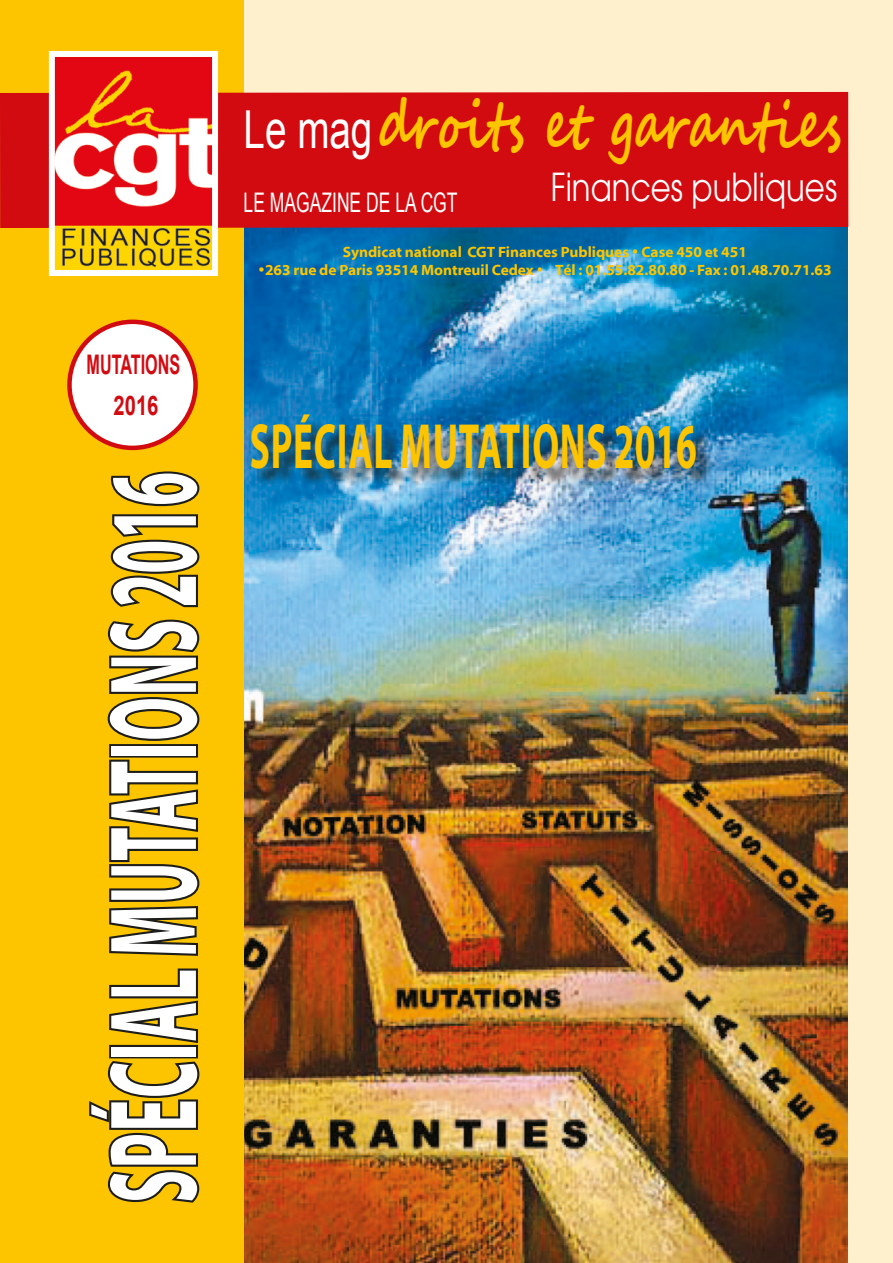
<style>
.page{position:relative;width:893px;height:1263px;background:#fff}
.page>*{position:absolute;margin:0;border:0;box-sizing:border-box;transform-origin:0 0}
.t1{font:700 125.55px "Myriad Pro";letter-spacing:.02em;color:#fff;scale:.49 1}
.t2{font:700 65.4px "Segoe Script";color:#fdc400;scale:.74 1}
.t3{font:700 64.35px "Myriad Pro";letter-spacing:.02em;color:#fdc400;scale:.58 1}
.t4{font:52.35px "Arial";color:#fff;scale:.74 1}
.t5{font:37.8px "Avant Garde";color:#fff;scale:.82 1}
.t6{font:27px "Arial";color:#fff;scale:.65 1}
.t7{font:700 27px "Arial";color:#d20b11;scale:.6 1}
.t8{font:700 27px "Arial";color:#d20b11;scale:.75 1}
.t9{font:700 15px "Myriad Web Pro";color:#fdc400}
</style>
<div class="page">
<div style="left:244px;top:0;width:649px;height:1263px;background:#fff0cd"></div>
<img style="left:244px;top:296px;width:603px;height:966px">
<div style="left:0;top:0;width:244px;height:1263px;background:#fdc400"></div>
<svg style="left:0;top:50px;width:849px;height:246px"></svg>
<img style="left:56px;top:58px;width:155px;height:211px">
<div style="left:49px;top:51px;width:169px;height:225px;border:6px solid #fff"></div>
<div style="left:69px;top:322px;width:127px;height:126px;background:#fff;border-radius:50%"></div>
<div style="left:67px;top:320px;width:131px;height:130px;border:4px solid #d20b11;border-radius:50%"></div>
<svg style="left:89px;top:1061px;width:111px;height:142px"></svg>
<div style="left:109px;top:1045px;width:89px;height:13px;border:4px solid #1d1d1b"></div>
<svg style="left:109px;top:968px;width:89px;height:77px"></svg>
<svg style="left:109px;top:759px;width:91px;height:197px"></svg>
<div style="left:109px;top:744px;width:89px;height:14px;border:4px solid #1d1d1b"></div>
<svg style="left:107px;top:619px;width:93px;height:122px"></svg>
<svg style="left:110px;top:471px;width:90px;height:137px"></svg>
<div style="left:255px;top:417px;width:459px;height:70px;background:#1d1d1b;opacity:.75"></div>
<p class="t7" style="left:87px;top:347px;width:158px">MUTATIONS</p>
<p class="t8" style="left:113px;top:388px;width:62px">2016</p>
<p class="t1" style="left:72px;top:1203px;width:1493px;rotate:-90deg">SPÉCIAL MUTATIONS 2016</p>
<p class="t2" style="left:378px;top:72px;width:628px">droits et garanties</p>
<p class="t6" style="left:244px;top:185px;width:331px">LE MAGAZINE DE LA CGT</p>
<p class="t4" style="left:244px;top:95px;width:176px">Le mag</p>
<p class="t5" style="left:551px;top:164px;width:351px">Finances publiques</p>
<p class="t9" style="left:343px;top:244px;width:405px">Syndicat national CGT Finances Publiques • Case 450 et 451</p>
<p class="t9" style="left:258px;top:262px;width:575px">•263 rue de Paris 93514 Montreuil Cedex • Tél : 01.55.82.80.80 - Fax : 01.48.70.71.63</p>
<p class="t3" style="left:250px;top:405px;width:772px">SPÉCIAL MUTATIONS 2016</p>
</div>
